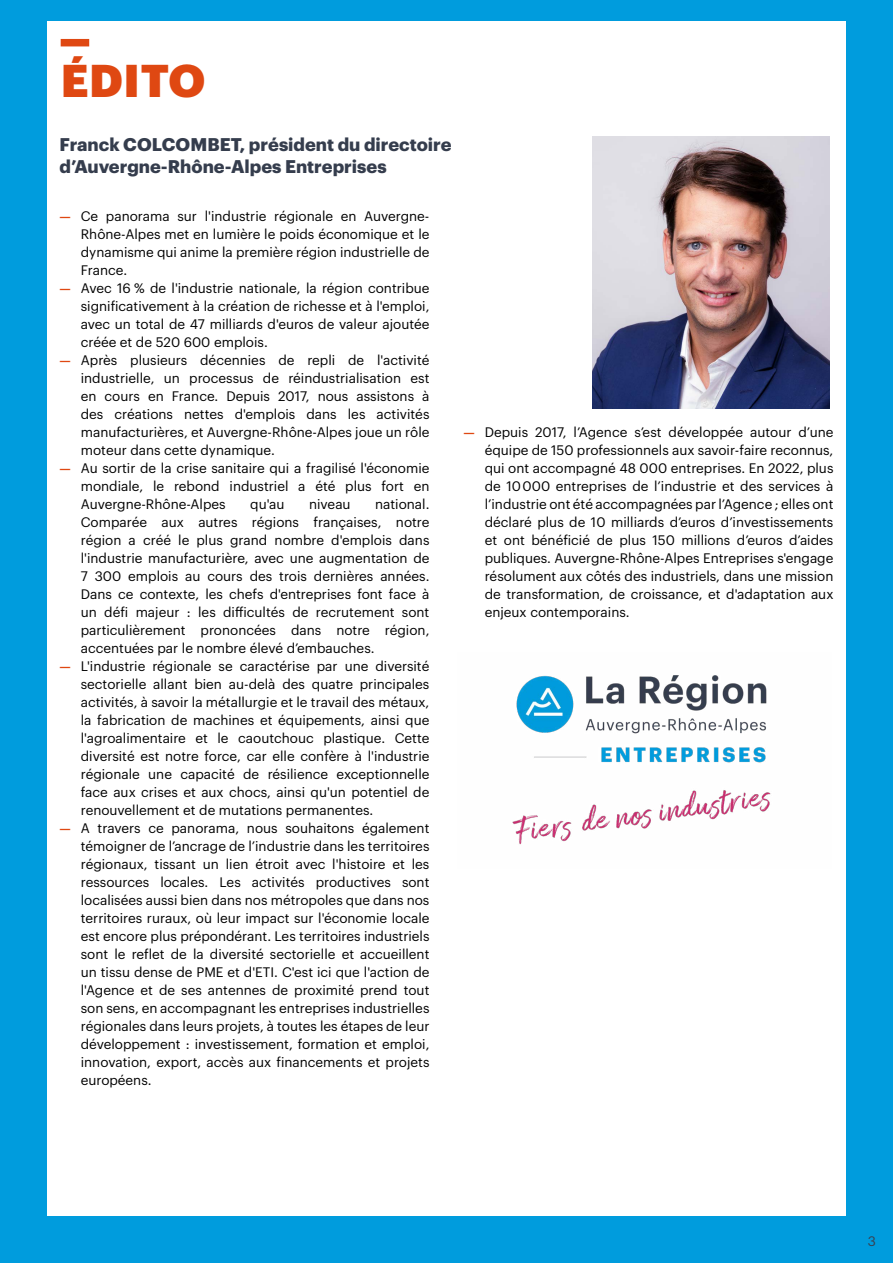
<style>
.page{position:relative;width:893px;height:1263px;background:#009cdd}
.page>*{position:absolute;margin:0;border:0;box-sizing:border-box;transform-origin:0 0}
.t1{font:900 45px "Graphik";letter-spacing:.015em;color:#df4812}
.t2{font:700 18px/21.6px "Graphik";color:#353d4d}
.t3{font:13.5px/18px "Graphik";color:#000;text-align:justify}
.t4{font:13.5px "Graphik";color:#384050}
.s1{font-weight:700;font-size:12px;color:#df4812}
</style>
<div class="page">
<div style="left:47px;top:21px;width:799px;height:1195px;background:#fff"></div>
<div style="left:61px;top:39px;width:28px;height:7px;background:#df4812"></div>
<img style="left:593px;top:136px;width:236px;height:273px">
<img style="left:512px;top:675px;width:259px;height:170px">
<h1 class="t1" style="left:61px;top:45px;width:146px">ÉDITO</h1>
<h2 class="t2" style="left:60px;top:132px;width:394px">Franck COLCOMBET, président du directoire d’Auvergne-Rhône-Alpes Entreprises</h2>
<p class="t3" style="left:81px;top:206px;width:350px;text-indent:-21px"><span class="s1">—</span> Ce panorama sur l'industrie régionale en Auvergne-Rhône-Alpes met en lumière le poids économique et le dynamisme qui anime la première région industrielle de France.</p>
<p class="t3" style="left:81px;top:278px;width:350px;text-indent:-21px"><span class="s1">—</span> Avec 16 % de l'industrie nationale, la région contribue significativement à la création de richesse et à l'emploi, avec un total de 47 milliards d'euros de valeur ajoutée créée et de 520 600 emplois.</p>
<p class="t3" style="left:81px;top:350px;width:350px;text-indent:-21px"><span class="s1">—</span> Après plusieurs décennies de repli de l'activité industrielle, un processus de réindustrialisation est en cours en France. Depuis 2017, nous assistons à des créations nettes d'emplois dans les activités manufacturières, et Auvergne-Rhône-Alpes joue un rôle moteur dans cette dynamique.</p>
<p class="t3" style="left:81px;top:458px;width:350px;text-indent:-21px"><span class="s1">—</span> Au sortir de la crise sanitaire qui a fragilisé l'économie mondiale, le rebond industriel a été plus fort en Auvergne-Rhône-Alpes</p>
<p class="t3" style="left:81px;top:494px;width:350px;text-indent:294px">national.<br>Comparée aux autres régions françaises, notre région a créé le plus grand nombre d'emplois dans l'industrie manufacturière, avec une augmentation de 7 300 emplois au cours des trois dernières années.<br>Dans ce contexte, les chefs d'entreprises font face à un défi majeur : les difficultés de recrutement sont particulièrement prononcées dans notre région, accentuées par le nombre élevé d’embauches.</p>
<p class="t3" style="left:81px;top:656px;width:350px;text-indent:-21px"><span class="s1">—</span> L'industrie régionale se caractérise par une diversité sectorielle allant bien au-delà des quatre principales activités, à savoir la métallurgie et le travail des métaux, la fabrication de machines et équipements, ainsi que l'agroalimentaire et le caoutchouc plastique. Cette diversité est notre force, car elle confère à l'industrie régionale une capacité de résilience exceptionnelle face aux crises et aux chocs, ainsi qu'un potentiel de renouvellement et de mutations permanentes.</p>
<p class="t3" style="left:81px;top:818px;width:350px;text-indent:-21px"><span class="s1">—</span> A travers ce panorama, nous souhaitons également témoigner de l’ancrage de l’industrie dans les territoires régionaux, tissant un lien étroit avec l'histoire et les ressources locales. Les activités productives sont localisées aussi bien dans nos métropoles que dans nos territoires ruraux, où leur impact sur l'économie locale est encore plus prépondérant. Les territoires industriels sont le reflet de la diversité sectorielle et accueillent un tissu dense de PME et d'ETI. C'est ici que l'action de l'Agence et de ses antennes de proximité prend tout son sens, en accompagnant les entreprises industrielles régionales dans leurs projets, à toutes les étapes de leur développement : investissement, formation et emploi, innovation, export, accès aux financements et projets européens.</p>
<p class="t3" style="left:250px;top:494px;width:36px">qu'au</p>
<p class="t3" style="left:309px;top:494px;width:43px">niveau</p>
<p class="t3" style="left:485px;top:422px;width:350px;text-indent:-21px"><span class="s1">—</span> Depuis 2017, l’Agence s’est développée autour d’une équipe de 150 professionnels aux savoir-faire reconnus, qui ont accompagné 48 000 entreprises. En 2022, plus de 10000 entreprises de l’industrie et des services à l’industrie ont été accompagnées par l’Agence ; elles ont déclaré plus de 10 milliards d’euros d’investissements et ont bénéficié de plus 150 millions d’euros d’aides publiques. Auvergne-Rhône-Alpes Entreprises s'engage résolument aux côtés des industriels, dans une mission de transformation, de croissance, et d'adaptation aux enjeux contemporains.</p>
<p class="t4" style="left:868px;top:1231px;width:10px">3</p>
</div>
